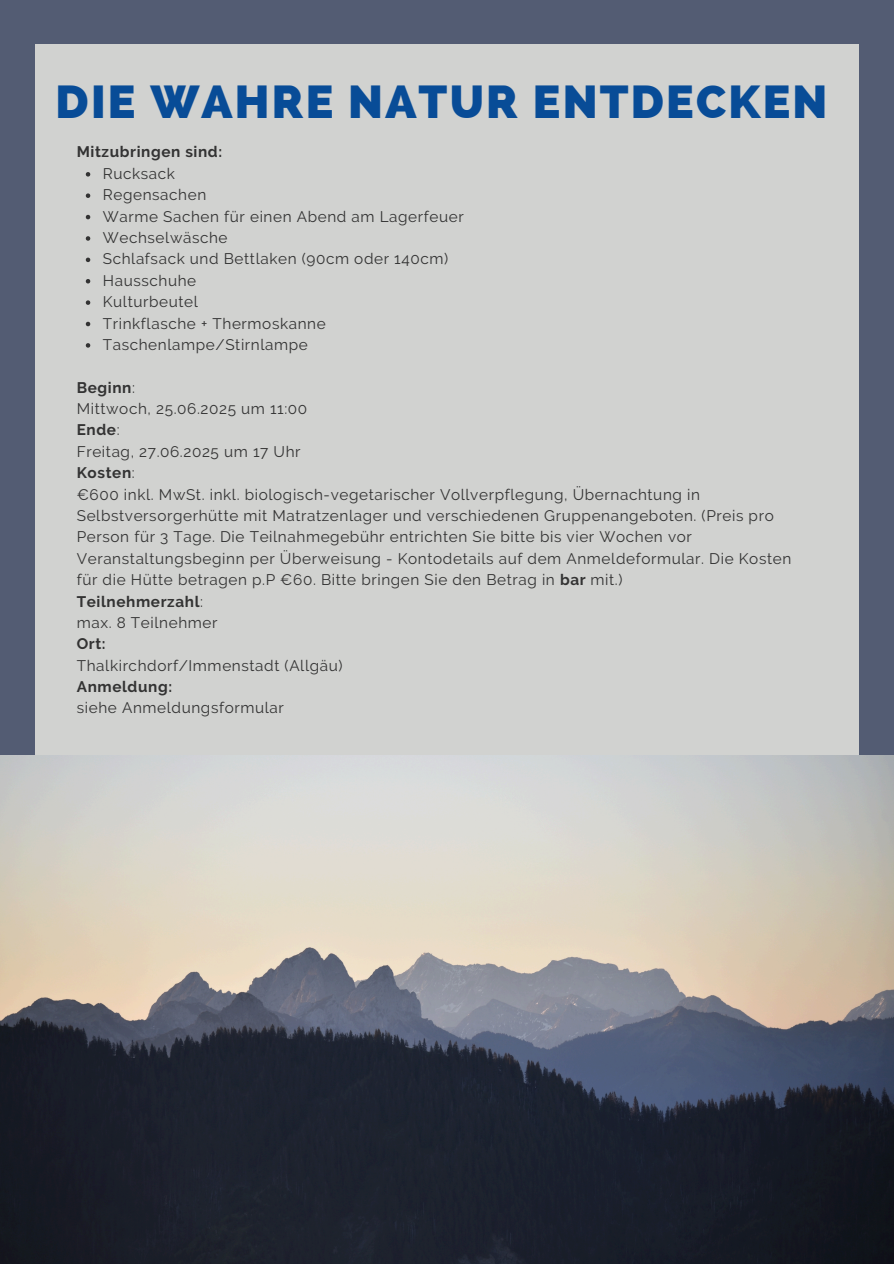
<style>
.page{position:relative;width:894px;height:1264px;background:#fff}
.page>*{position:absolute;margin:0;border:0;box-sizing:border-box;transform-origin:0 0}
.t1{font:800 46.2px "Raleway";letter-spacing:.05em;color:#084c97}
.t2{font:15.3px/21.3px "Raleway";letter-spacing:.04em;color:#333}
.t3{font:700 15.3px "Raleway";letter-spacing:.04em;color:#333}
.s1{font-weight:400}
.s2{font-weight:700}
</style>
<div class="page">
<div style="left:0;top:0;width:893px;height:1263px;background:#535c73"></div>
<div style="left:35px;top:44px;width:823px;height:884px;background:#d1d2d0"></div>
<svg style="left:86px;top:172px;width:4px;height:4px"></svg>
<svg style="left:86px;top:193px;width:4px;height:5px"></svg>
<svg style="left:86px;top:215px;width:4px;height:4px"></svg>
<svg style="left:86px;top:236px;width:4px;height:5px"></svg>
<svg style="left:86px;top:257px;width:4px;height:5px"></svg>
<svg style="left:86px;top:279px;width:4px;height:4px"></svg>
<svg style="left:86px;top:300px;width:4px;height:5px"></svg>
<svg style="left:86px;top:322px;width:4px;height:4px"></svg>
<svg style="left:86px;top:343px;width:4px;height:4px"></svg>
<img style="left:0;top:756px;width:893px;height:507px">
<p class="t1" style="left:56px;top:74px;width:773px">DIE WAHRE NATUR ENTDECKEN</p>
<h1 class="t3" style="left:77px;top:143px;width:147px">Mitzubringen sind:</h1>
<h2 class="t2" style="left:103px;top:163px;width:74px">Rucksack</h2>
<p class="t2" style="left:103px;top:184px;width:105px">Regensachen</p>
<p class="t2" style="left:103px;top:205px;width:362px">Warme Sachen für einen Abend am Lagerfeuer</p>
<p class="t2" style="left:103px;top:227px;width:126px">Wechselwäsche</p>
<p class="t2" style="left:103px;top:248px;width:347px">Schlafsack und Bettlaken (90cm oder 140cm)</p>
<p class="t2" style="left:103px;top:270px;width:95px">Hausschuhe</p>
<p class="t2" style="left:103px;top:291px;width:97px">Kulturbeutel</p>
<p class="t2" style="left:103px;top:312px;width:224px">Trinkflasche + Thermoskanne</p>
<p class="t2" style="left:103px;top:334px;width:206px">Taschenlampe/Stirnlampe</p>
<p class="t3" style="left:77px;top:378px;width:60px">Beginn<span class="s1">:</span></p>
<p class="t2" style="left:77px;top:398px;width:232px">Mittwoch, 25.06.2025 um 11:00</p>
<p class="t3" style="left:77px;top:421px;width:44px">Ende<span class="s1">:</span></p>
<p class="t2" style="left:77px;top:441px;width:225px">Freitag, 27.06.2025 um 17 Uhr</p>
<p class="t3" style="left:77px;top:464px;width:59px">Kosten<span class="s1">:</span></p>
<p class="t2" style="left:77px;top:483px;width:715px">€600 inkl. MwSt. inkl. biologisch-vegetarischer Vollverpflegung, Übernachtung in Selbstversorgerhütte mit Matratzenlager und verschiedenen Gruppenangeboten. (Preis pro Person für 3 Tage. Die Teilnahmegebühr entrichten Sie bitte bis vier Wochen vor Veranstaltungsbeginn per Überweisung - Kontodetails auf dem Anmeldeformular. Die Kosten für die Hütte betragen p.P €60. Bitte bringen Sie den Betrag in <span class="s2">bar</span> mit.)</p>
<p class="t3" style="left:77px;top:592px;width:128px">Teilnehmerzahl<span class="s1">:</span></p>
<p class="t2" style="left:77px;top:612px;width:142px">max. 8 Teilnehmer</p>
<p class="t3" style="left:77px;top:635px;width:30px">Ort:</p>
<p class="t2" style="left:77px;top:654px;width:267px">Thalkirchdorf/Immenstadt (Allgäu)</p>
<p class="t3" style="left:77px;top:677px;width:97px">Anmeldung:</p>
<p class="t2" style="left:77px;top:697px;width:208px">siehe Anmeldungsformular</p>
</div>
